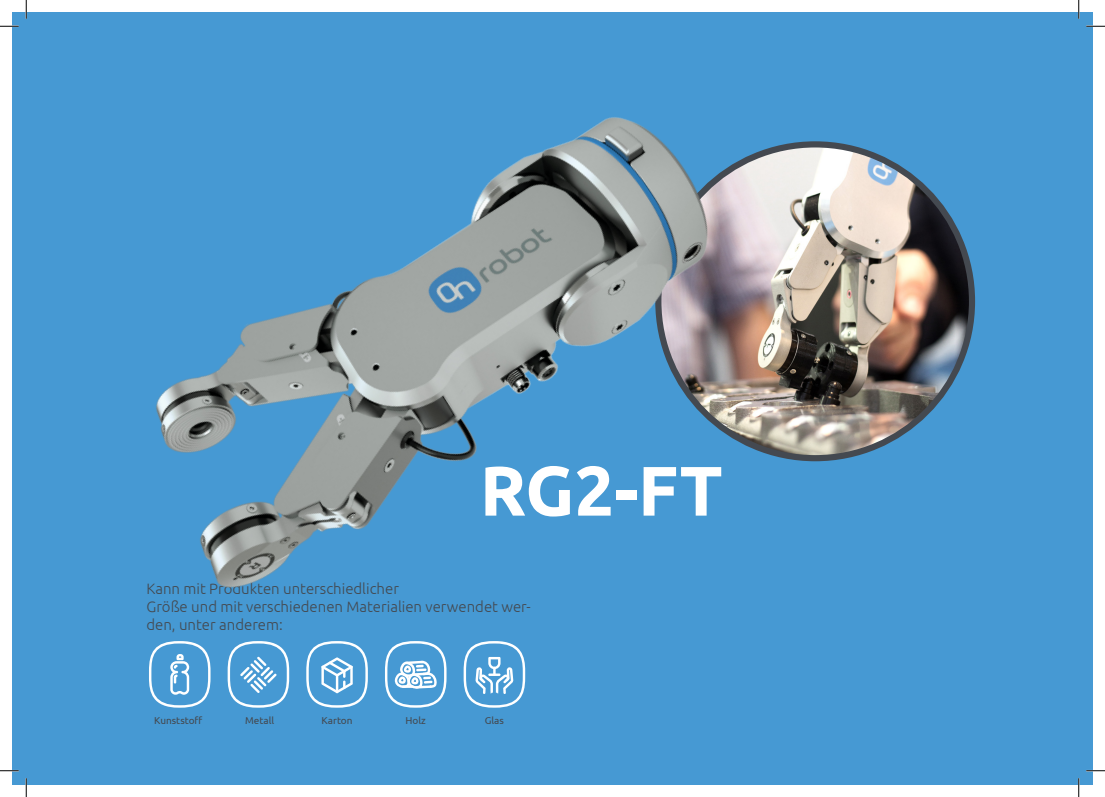
<style>
.page{position:relative;width:1105px;height:797px;background:#fff}
.page>*{position:absolute;margin:0;border:0;box-sizing:border-box;transform-origin:0 0}
.t1{font:700 70px "Ubuntu";color:#fff}
.t2{font:300 15px/17.5px "Ubuntu";color:#444950}
.t3{font:10px "Ubuntu";color:#444950}
</style>
<div class="page">
<div style="left:12px;top:12px;width:1080px;height:773px;background:#4699d3"></div>
<img style="left:794px;top:144px;width:177px;height:314px">
<svg style="left:228px;top:649px;width:61px;height:58px"></svg>
<svg style="left:306px;top:649px;width:62px;height:58px"></svg>
<svg style="left:385px;top:649px;width:61px;height:58px"></svg>
<svg style="left:464px;top:649px;width:61px;height:58px"></svg>
<svg style="left:149px;top:649px;width:62px;height:58px"></svg>
<img style="left:155px;top:117px;width:639px;height:532px">
<svg style="left:0;top:25px;width:19px;height:2px"></svg>
<svg style="left:1086px;top:25px;width:19px;height:2px"></svg>
<svg style="left:0;top:770px;width:19px;height:1px"></svg>
<svg style="left:1086px;top:770px;width:19px;height:1px"></svg>
<svg style="left:25px;top:0;width:2px;height:19px"></svg>
<svg style="left:25px;top:778px;width:2px;height:19px"></svg>
<svg style="left:1078px;top:0;width:1px;height:19px"></svg>
<svg style="left:1078px;top:778px;width:1px;height:19px"></svg>
<p class="t1" style="left:480px;top:448px;width:244px">RG2-FT</p>
<p class="t2" style="left:146px;top:580px;width:254px">Kann mit Produkten unterschiedlicher</p>
<p class="t2" style="left:146px;top:597px;width:386px">Größe und mit verschiedenen Materialien verwendet wer&shy;den, unter anderem:</p>
<p class="t3" style="left:154px;top:714px;width:50px">Kunststoff</p>
<p class="t3" style="left:245px;top:714px;width:31px">Metall</p>
<p class="t3" style="left:322px;top:714px;width:32px">Karton</p>
<p class="t3" style="left:406px;top:714px;width:22px">Holz</p>
<p class="t3" style="left:485px;top:714px;width:21px">Glas</p>
</div>
